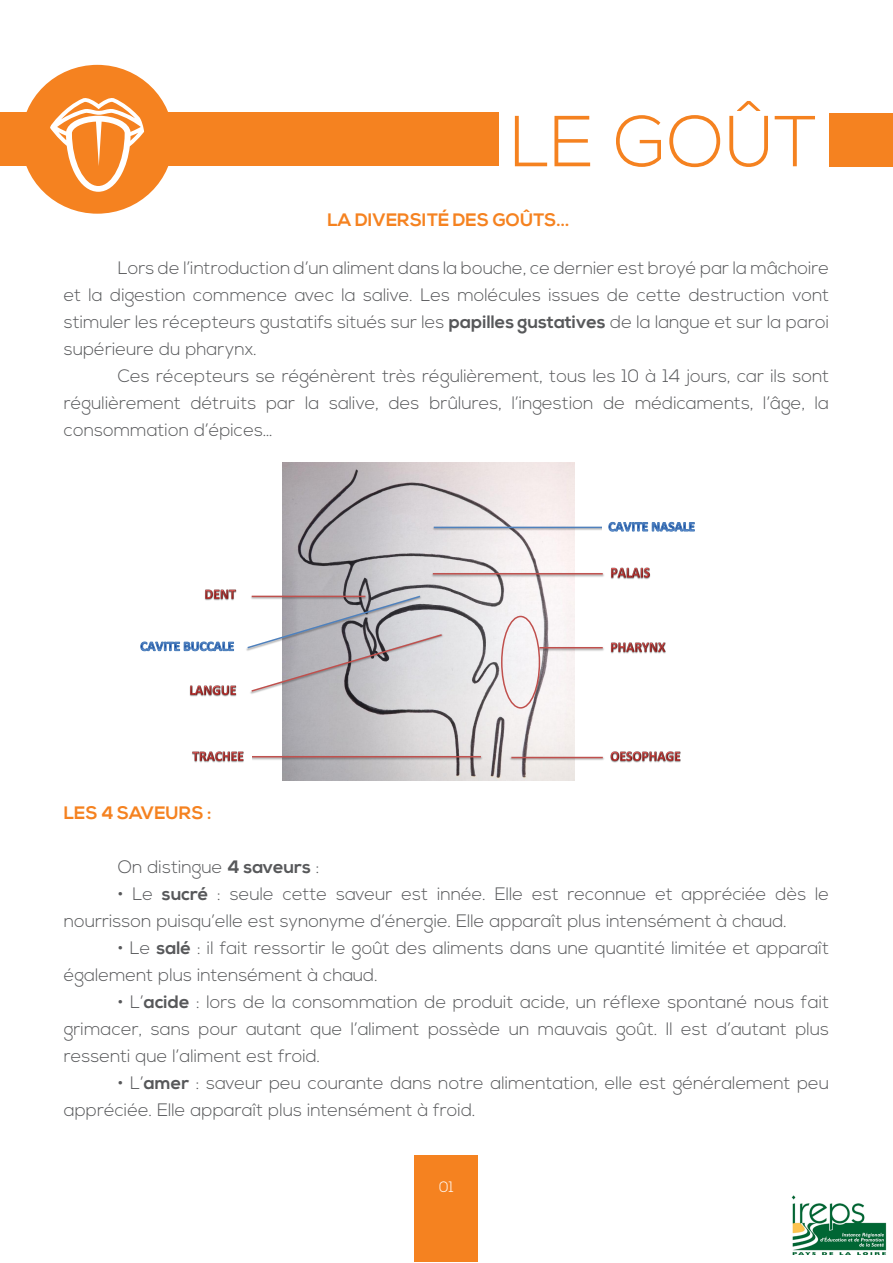
<style>
.page{position:relative;width:893px;height:1263px;background:#fff}
.page>*{position:absolute;margin:0;border:0;box-sizing:border-box;transform-origin:0 0}
.t1{font:300 72px "Nexa";color:#f58220}
.t2{font:300 18px/27px "Nexa";color:#57585a;text-align:justify}
.t3{font:700 18px "Nexa";color:#f58220}
.t4{font:300 15px "Nexa";color:#fff}
.s1{font-weight:700}
</style>
<div class="page">
<div style="left:415px;top:1155px;width:63px;height:107px;background:#f58220"></div>
<div style="left:829px;top:114px;width:64px;height:53px;background:#f58220"></div>
<div style="left:0;top:113px;width:499px;height:53px;background:#f58220"></div>
<svg style="left:21px;top:65px;width:152px;height:149px"></svg>
<img style="left:283px;top:462px;width:292px;height:318px">
<img style="left:430px;top:572px;width:174px;height:6px">
<hr style="left:433px;top:573px;width:170px;height:1px;background:#c0504d">
<img style="left:250px;top:633px;width:194px;height:62px">
<img style="left:537px;top:646px;width:67px;height:6px">
<hr style="left:539px;top:647px;width:64px;height:1px;background:#c0504d">
<img style="left:509px;top:755px;width:95px;height:7px">
<hr style="left:511px;top:757px;width:92px;height:1px;background:#c0504d">
<img style="left:252px;top:755px;width:231px;height:6px">
<hr style="left:252px;top:756px;width:229px;height:1px;background:#c0504d">
<div style="left:501px;top:616px;width:39px;height:93px;border:1px solid #c0504d;border-radius:50%"></div>
<img style="left:431px;top:525px;width:171px;height:7px">
<hr style="left:434px;top:527px;width:170px;height:1px;background:#4f81bd">
<svg style="left:246px;top:594px;width:197px;height:99px"></svg>
<img style="left:249px;top:594px;width:119px;height:7px">
<hr style="left:252px;top:596px;width:113px;height:1px;background:#c0504d">
<div style="left:603px;top:515px;width:104px;height:25px;background:#fff"></div>
<svg style="left:608px;top:521px;width:87px;height:11px"></svg>
<svg style="left:140px;top:641px;width:94px;height:11px"></svg>
<div style="left:200px;top:583px;width:48px;height:25px;background:#fff"></div>
<img style="left:205px;top:589px;width:32px;height:12px">
<div style="left:184px;top:679px;width:65px;height:25px;background:#fff"></div>
<img style="left:189px;top:685px;width:48px;height:12px">
<img style="left:192px;top:751px;width:52px;height:12px">
<img style="left:611px;top:567px;width:40px;height:13px">
<img style="left:610px;top:642px;width:56px;height:12px">
<img style="left:610px;top:751px;width:71px;height:12px">
<img style="left:791px;top:1195px;width:96px;height:60px">
<p class="t1" style="left:510px;top:100px;width:309px">LE GOÛT</p>
<p class="t3" style="left:327px;top:209px;width:243px">LA DIVERSITÉ DES GOÛTS...</p>
<p class="t2" style="left:64px;top:255px;width:767px;text-indent:54px">Lors de l’introduction d’un aliment dans la bouche, ce dernier est broyé par la mâchoire et la digestion commence avec la salive. Les molécules issues de cette destruction vont stimuler les récepteurs gustatifs situés sur les <span class="s1">papilles gustatives</span> de la langue et sur la paroi supérieure du pharynx.</p>
<p class="t2" style="left:64px;top:363px;width:767px;text-indent:54px">Ces récepteurs se régénèrent très régulièrement, tous les 10 à 14 jours, car ils sont régulièrement détruits par la salive, des brûlures, l’ingestion de médicaments, l’âge, la consommation d’épices…</p>
<p class="t3" style="left:64px;top:802px;width:149px">LES 4 SAVEURS :</p>
<p class="t2" style="left:118px;top:854px;width:203px">On distingue <span class="s1">4 saveurs</span> :</p>
<p class="t2" style="left:64px;top:881px;width:767px;text-indent:54px">• Le <span class="s1">sucré</span> : seule cette saveur est innée. Elle est reconnue et appréciée dès le nourrisson puisqu’elle est synonyme d’énergie. Elle apparaît plus intensément à chaud.</p>
<p class="t2" style="left:64px;top:935px;width:767px;text-indent:54px">• Le <span class="s1">salé</span> : il fait ressortir le goût des aliments dans une quantité limitée et apparaît également plus intensément à chaud.</p>
<p class="t2" style="left:64px;top:989px;width:767px;text-indent:54px">• L’<span class="s1">acide</span> : lors de la consommation de produit acide, un réflexe spontané nous fait grimacer, sans pour autant que l’aliment possède un mauvais goût. Il est d’autant plus ressenti que l’aliment est froid.</p>
<p class="t2" style="left:64px;top:1070px;width:767px;text-indent:54px">• L’<span class="s1">amer</span> : saveur peu courante dans notre alimentation, elle est généralement peu appréciée. Elle apparaît plus intensément à froid.</p>
<p class="t4" style="left:439px;top:1178px;width:16px">01</p>
</div>
